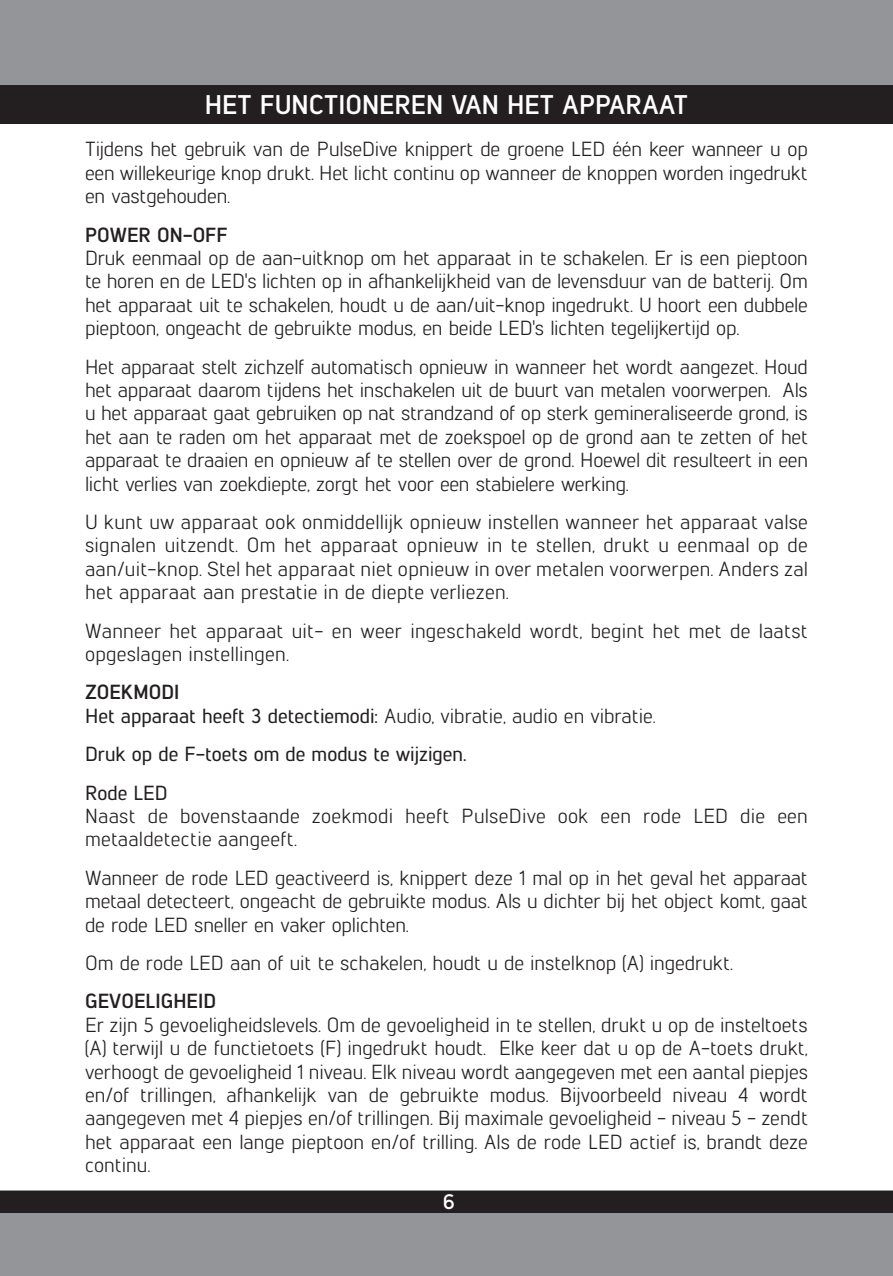
<style>
.page{position:relative;width:893px;height:1276px;background:#fff}
.page>*{position:absolute;margin:0;border:0;box-sizing:border-box;transform-origin:0 0}
.t1{font:700 27px "Lintel";color:#fff}
.t2{font:700 21px "Lintel";color:#fff}
.t3{font:20.4px/23.4px "Lintel";color:#231f20;text-align:justify}
.t4{font:500 20.4px/38.4px "Lintel";color:#231f20}
.t5{font:700 20.4px "Lintel";color:#231f20}
.s1{font-weight:700}
.s2{font-weight:500}
</style>
<div class="page">
<div style="left:0;top:0;width:893px;height:124px;background:#939598"></div>
<div style="left:0;top:85px;width:893px;height:39px;background:#231f20"></div>
<div style="left:0;top:1191px;width:893px;height:85px;background:#939598"></div>
<div style="left:0;top:1191px;width:893px;height:21px;background:#231f20"></div>
<h1 class="t1" style="left:205px;top:90px;width:485px">HET FUNCTIONEREN VAN HET APPARAAT</h1>
<p class="t3" style="left:85px;top:139px;width:724px">Tijdens het gebruik van de PulseDive knippert de groene LED één keer wanneer u op een willekeurige knop drukt. Het licht continu op wanneer de knoppen worden ingedrukt en vastgehouden.</p>
<p class="t5" style="left:85px;top:223px;width:144px">POWER ON-OFF</p>
<p class="t3" style="left:85px;top:248px;width:724px">Druk eenmaal op de aan-uitknop om het apparaat in te schakelen. Er is een pieptoon te horen en de LED's lichten op in afhankelijkheid van de levensduur van de batterij. Om het apparaat uit te schakelen, houdt u de aan/uit-knop ingedrukt. U hoort een dubbele pieptoon, ongeacht de gebruikte modus, en beide LED's lichten tegelijkertijd op.</p>
<p class="t3" style="left:85px;top:356px;width:724px">Het apparaat stelt zichzelf automatisch opnieuw in wanneer het wordt aangezet. Houd het apparaat daarom tijdens het inschakelen uit de buurt van metalen voorwerpen. Als u het apparaat gaat gebruiken op nat strandzand of op sterk gemineraliseerde grond, is het aan te raden om het apparaat met de zoekspoel op de grond aan te zetten of het apparaat te draaien en opnieuw af te stellen over de grond. Hoewel dit resulteert in een licht verlies van zoekdiepte, zorgt het voor een stabielere werking.</p>
<p class="t3" style="left:85px;top:512px;width:724px">U kunt uw apparaat ook onmiddellijk opnieuw instellen wanneer het apparaat valse signalen uitzendt. Om het apparaat opnieuw in te stellen, drukt u eenmaal op de aan/uit-knop. Stel het apparaat niet opnieuw in over metalen voorwerpen. Anders zal het apparaat aan prestatie in de diepte verliezen.</p>
<p class="t3" style="left:85px;top:620px;width:724px">Wanneer het apparaat uit- en weer ingeschakeld wordt, begint het met de laatst opgeslagen instellingen.</p>
<p class="t3" style="left:85px;top:682px;width:572px"><span class="s1">ZOEKMODI<br></span><span class="s2">Het apparaat heeft 3 detectiemodi:</span> Audio, vibratie, audio en vibratie.</p>
<p class="t4" style="left:85px;top:736px;width:383px">Druk op de F-toets om de modus te wijzigen.<br>Rode LED</p>
<p class="t3" style="left:85px;top:805px;width:724px">Naast de bovenstaande zoekmodi heeft PulseDive ook een rode LED die een metaaldetectie aangeeft.</p>
<p class="t3" style="left:85px;top:867px;width:724px">Wanneer de rode LED geactiveerd is, knippert deze 1 mal op in het geval het apparaat metaal detecteert, ongeacht de gebruikte modus. Als u dichter bij het object komt, gaat de rode LED sneller en vaker oplichten.</p>
<p class="t3" style="left:85px;top:952px;width:649px">Om de rode LED aan of uit te schakelen, houdt u de instelknop (A) ingedrukt.</p>
<p class="t5" style="left:85px;top:990px;width:133px">GEVOELIGHEID</p>
<p class="t3" style="left:85px;top:1014px;width:724px">Er zijn 5 gevoeligheidslevels. Om de gevoeligheid in te stellen, drukt u op de insteltoets (A) terwijl u de functietoets (F) ingedrukt houdt. Elke keer dat u op de A-toets drukt, verhoogt de gevoeligheid 1 niveau. Elk niveau wordt aangegeven met een aantal piepjes en/of trillingen, afhankelijk van de gebruikte modus. Bijvoorbeeld niveau 4 wordt aangegeven met 4 piepjes en/of trillingen. Bij maximale gevoeligheid - niveau 5 - zendt het apparaat een lange pieptoon en/of trilling. Als de rode LED actief is, brandt deze continu.</p>
<p class="t2" style="left:443px;top:1190px;width:14px">6</p>
</div>
